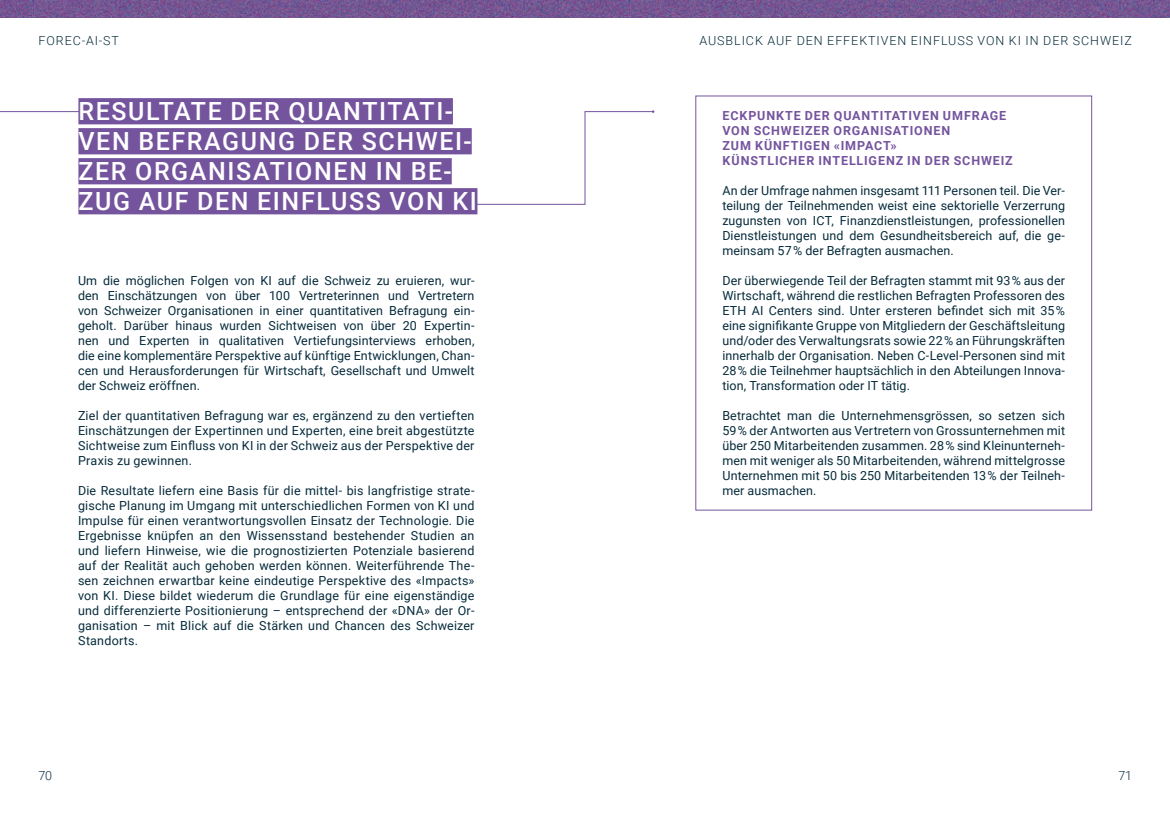
<style>
.page{position:relative;width:1170px;height:815px;background:#fff}
.page>*{position:absolute;margin:0;border:0;box-sizing:border-box;transform-origin:0 0}
.t1{font:500 25px/30px "Roboto";letter-spacing:.065em;color:#fff}
.t2{font:12.5px/15px "Roboto";letter-spacing:.01em;color:#062b3b;text-align:justify}
.t3{font:700 12.5px/15px "Roboto";letter-spacing:.07em;color:#75549e}
.t4{font:300 12.5px "Roboto";letter-spacing:.075em;color:#062b3b}
</style>
<div class="page">
<img style="left:584px;top:0;width:583px;height:18px">
<svg style="left:1167px;top:0;width:2px;height:18px"></svg>
<svg style="left:4px;top:0;width:580px;height:18px;background:#735591"></svg>
<img style="left:0;top:0;width:4px;height:18px">
<hr style="left:0;top:111px;width:99px;height:1px;background:#75549e">
<svg style="left:162px;top:111px;width:490px;height:94px"></svg>
<div style="left:78px;top:98px;width:375px;height:26px;background:#75549e"></div>
<div style="left:78px;top:128px;width:393px;height:26px;background:#75549e"></div>
<div style="left:78px;top:158px;width:373px;height:26px;background:#75549e"></div>
<div style="left:78px;top:188px;width:399px;height:26px;background:#75549e"></div>
<p class="t4" style="left:39px;top:32px;width:82px">FOREC-AI-ST</p>
<p class="t4" style="left:699px;top:32px;width:434px">AUSBLICK AUF DEN EFFEKTIVEN EINFLUSS VON KI IN DER SCHWEIZ</p>
<h1 class="t1" style="left:78px;top:95px;width:400px">RESULTATE DER QUANTITATI-<br>VEN BEFRAGUNG DER SCHWEI-<br>ZER ORGANISATIONEN IN BE-<br>ZUG AUF DEN EINFLUSS VON KI</h1>
<p class="t2" style="left:78px;top:273px;width:398px">Um die möglichen Folgen von KI auf die Schweiz zu eruieren, wur&shy;den Einschätzungen von über 100 Vertreterinnen und Vertretern von Schweizer Organisationen in einer quantitativen Befragung ein&shy;geholt. Darüber hinaus wurden Sichtweisen von über 20 Expertin&shy;nen und Experten in qualitativen Vertiefungsinterviews erhoben, die eine komplementäre Perspektive auf künftige Entwicklungen, Chan&shy;cen und Herausforderungen für Wirtschaft, Gesellschaft und Umwelt der Schweiz eröffnen.</p>
<p class="t2" style="left:78px;top:408px;width:398px">Ziel der quantitativen Befragung war es, ergänzend zu den vertieften Einschätzungen der Expertinnen und Experten, eine breit abgestützte Sichtweise zum Einfluss von KI in der Schweiz aus der Perspektive der Praxis zu gewinnen.</p>
<p class="t2" style="left:78px;top:483px;width:398px">Die Resultate liefern eine Basis für die mittel- bis langfristige strate&shy;gische Planung im Umgang mit unterschiedlichen Formen von KI und Impulse für einen verantwortungsvollen Einsatz der Technologie. Die Ergebnisse knüpfen an den Wissensstand bestehender Studien an und liefern Hinweise, wie die prognostizierten Potenziale basierend auf der Realität auch gehoben werden können. Weiterführende The&shy;sen zeichnen erwartbar keine eindeutige Perspektive des «Impacts» von KI. Diese bildet wiederum die Grundlage für eine eigenständige und differenzierte Positionierung – entsprechend der «DNA» der Or&shy;ganisation – mit Blick auf die Stärken und Chancen des Schweizer Standorts.</p>
<p class="t3" style="left:722px;top:108px;width:291px">ECKPUNKTE DER QUANTITATIVEN UMFRAGE VON SCHWEIZER ORGANISATIONEN<br>ZUM KÜNFTIGEN «IMPACT»<br>KÜNSTLICHER INTELLIGENZ IN DER SCHWEIZ</p>
<p class="t2" style="left:722px;top:183px;width:344px">An der Umfrage nahmen insgesamt 111 Personen teil. Die Ver&shy;teilung der Teilnehmenden weist eine sektorielle Verzerrung zugunsten von ICT, Finanzdienstleistungen, professionellen Dienstleistungen und dem Gesundheitsbereich auf, die ge&shy;meinsam 57 % der Befragten ausmachen.</p>
<p class="t2" style="left:722px;top:273px;width:344px">Der überwiegende Teil der Befragten stammt mit 93 % aus der Wirtschaft, während die restlichen Befragten Professoren des ETH AI Centers sind. Unter ersteren befindet sich mit 35 % eine signifikante Gruppe von Mitgliedern der Geschäftsleitung und/oder des Verwaltungsrats sowie 22 % an Führungskräften innerhalb der Organisation. Neben C-Level-Personen sind mit 28 % die Teilnehmer hauptsächlich in den Abteilungen Innova&shy;tion, Transformation oder IT tätig.</p>
<p class="t2" style="left:722px;top:408px;width:344px">Betrachtet man die Unternehmensgrössen, so setzen sich 59 % der Antworten aus Vertretern von Grossunternehmen mit über 250 Mitarbeitenden zusammen. 28 % sind Kleinunterneh&shy;men mit weniger als 50 Mitarbeitenden, während mittelgrosse Unternehmen mit 50 bis 250 Mitarbeitenden 13 % der Teilneh&shy;mer ausmachen.</p>
<p class="t4" style="left:38px;top:766px;width:15px">70</p>
<p class="t4" style="left:1118px;top:766px;width:15px">71</p>
</div>
